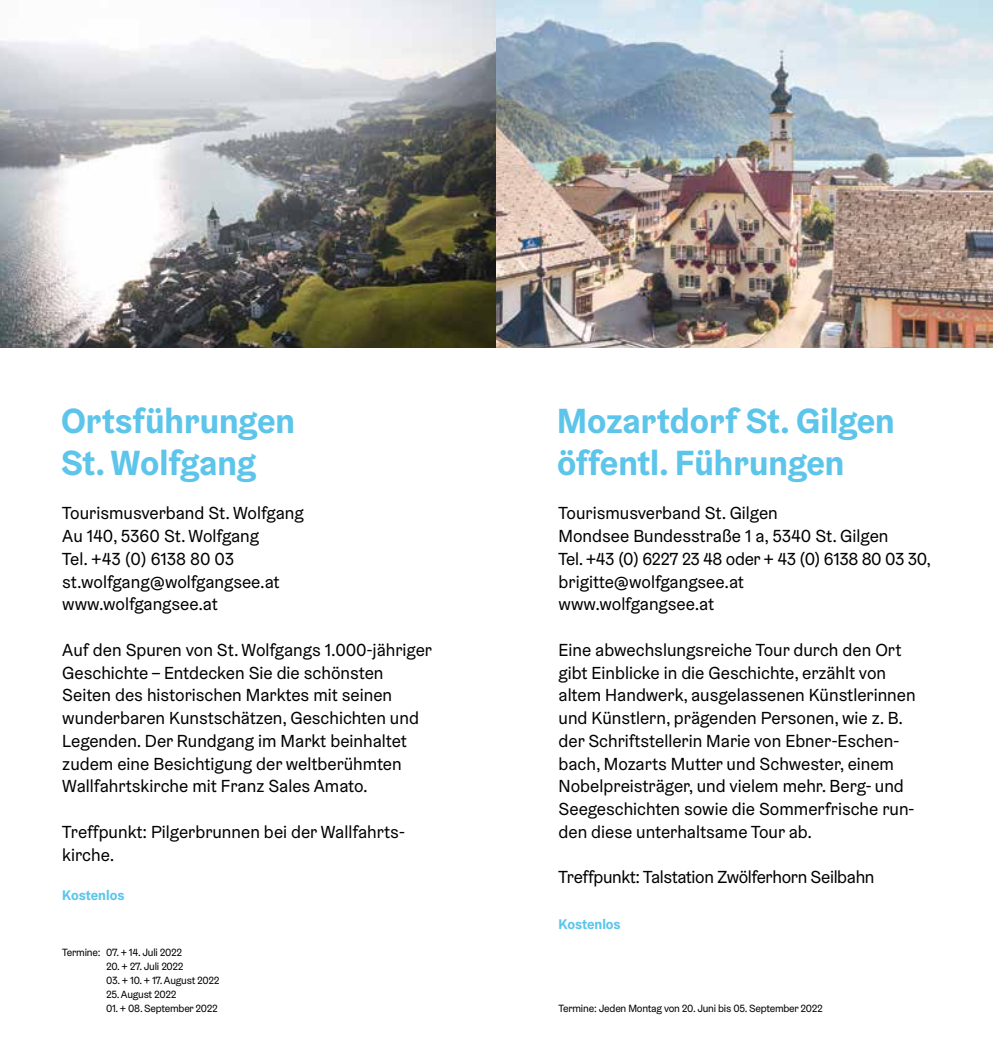
<style>
.page{position:relative;width:993px;height:1042px;background:#fff}
.page>*{position:absolute;margin:0;border:0;box-sizing:border-box;transform-origin:0 0}
.t1{font:700 35px/42px "Graebenbach OE";color:#5dc5ea}
.t2{font:17.5px/22.8px "Graebenbach OE";color:#000}
.t3{font:17.5px "Graebenbach OE";letter-spacing:-.02em;color:#000}
.t4{font:700 14px "Graebenbach OE";color:#5dc5ea}
.t5{font:10.5px "Graebenbach OE";letter-spacing:-.02em;color:#000}
</style>
<div class="page">
<img style="left:0;top:0;width:496px;height:347px">
<img style="left:496px;top:0;width:496px;height:347px">
<h1 class="t1" style="left:61px;top:400px;width:235px">Ortsführungen<br>St. Wolfgang</h1>
<p class="t2" style="left:62px;top:501px;width:243px">Tourismusverband St. Wolfgang<br>Au 140, 5360 St. Wolfgang<br>Tel. +43 (0) 6138 80 03 st.wolfgang@wolfgangsee.at www.wolfgangsee.at</p>
<p class="t2" style="left:62px;top:638px;width:371px">Auf den Spuren von St. Wolfgangs 1.000-jähriger Geschichte – Entdecken Sie die schönsten Seiten des historischen Marktes mit seinen wunderbaren Kunstschätzen, Geschichten und Legenden. Der Rundgang im Markt beinhaltet zudem eine Besichtigung der weltberühmten Wallfahrtskirche mit Franz Sales Amato.</p>
<p class="t2" style="left:62px;top:820px;width:344px">Treffpunkt: Pilgerbrunnen bei der Wallfahrts&shy;kirche.</p>
<p class="t4" style="left:62px;top:886px;width:64px">Kostenlos</p>
<p class="t5" style="left:62px;top:946px;width:121px">Termine: 07. + 14. Juli 2022</p>
<p class="t5" style="left:106px;top:960px;width:79px">20. + 27. Juli 2022</p>
<p class="t5" style="left:106px;top:974px;width:115px">03. + 10. + 17. August 2022</p>
<p class="t5" style="left:106px;top:988px;width:72px">25. August 2022</p>
<p class="t5" style="left:106px;top:1002px;width:113px">01. + 08. September 2022</p>
<h1 class="t1" style="left:557px;top:400px;width:339px">Mozartdorf St. Gilgen öffentl. Führungen</h1>
<p class="t2" style="left:558px;top:501px;width:374px">Tourismusverband St. Gilgen<br>Mondsee Bundesstraße 1 a, 5340 St. Gilgen<br>Tel. +43 (0) 6227 23 48 oder + 43 (0) 6138 80 03 30, brigitte@wolfgangsee.at<br>www.wolfgangsee.at</p>
<p class="t2" style="left:558px;top:638px;width:358px">Eine abwechslungsreiche Tour durch den Ort gibt Einblicke in die Geschichte, erzählt von altem Handwerk, ausgelassenen Künstlerinnen und Künstlern, prägenden Personen, wie z. B. der Schriftstellerin Marie von Ebner-Eschen&shy;bach, Mozarts Mutter und Schwester, einem Nobelpreisträger, und vielem mehr. Berg- und Seegeschichten sowie die Sommerfrische run&shy;den diese unterhaltsame Tour ab.</p>
<p class="t3" style="left:558px;top:866px;width:317px">Treffpunkt: Talstation Zwölferhorn Seilbahn</p>
<p class="t4" style="left:558px;top:915px;width:64px">Kostenlos</p>
<p class="t5" style="left:558px;top:1002px;width:265px">Termine: Jeden Montag von 20. Juni bis 05. September 2022</p>
</div>
